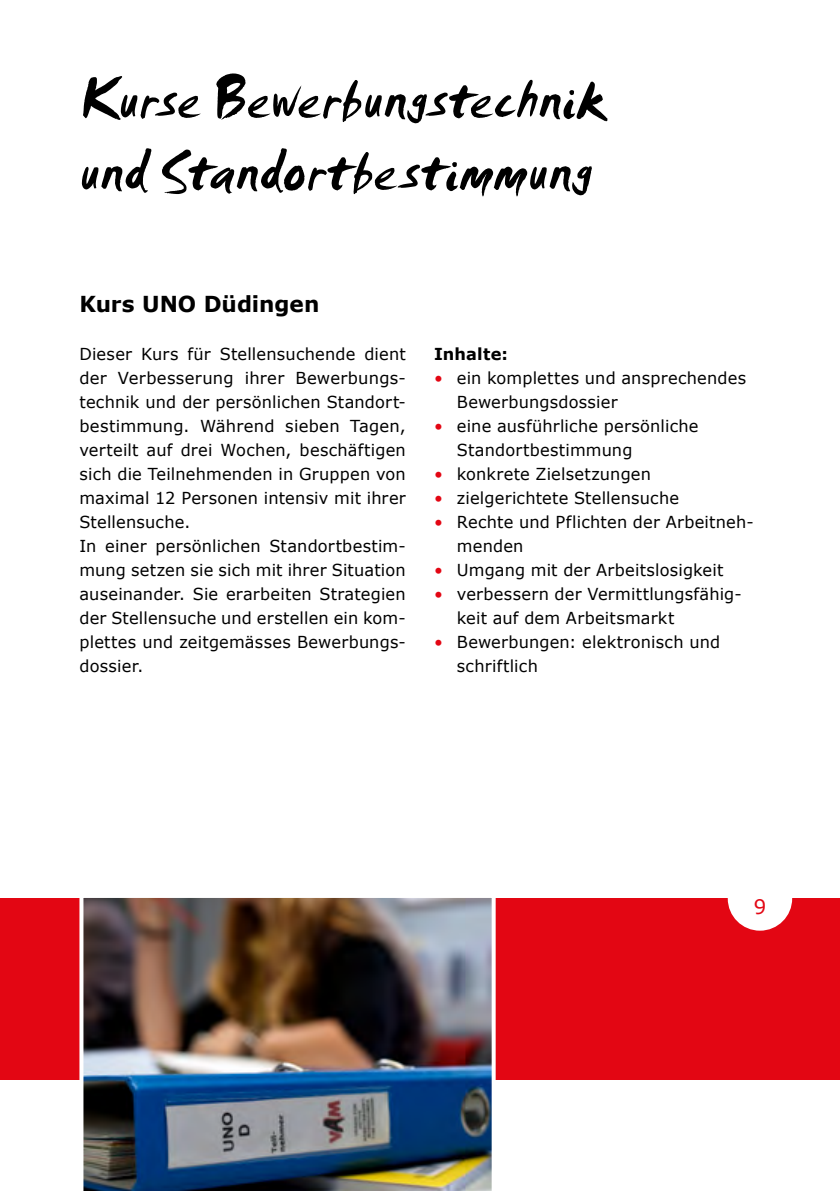
<style>
.page{position:relative;width:840px;height:1191px;background:#fff}
.page>*{position:absolute;margin:0;border:0;box-sizing:border-box;transform-origin:0 0}
.t1{font:60px/72px "Smudger Let Plain";letter-spacing:.005em;color:#000}
.t2{font:700 22px "Verdana";color:#000}
.t3{font:20px "Verdana";color:#e30613}
.t4{font:16.4px/24px "Verdana";letter-spacing:.01em;color:#000}
.t5{font:700 16.4px "Verdana";letter-spacing:.01em;color:#000}
.s1{color:#e30613}
</style>
<div class="page">
<div style="left:0;top:898px;width:839px;height:181px;background:#e30613"></div>
<div style="left:727px;top:866px;width:64px;height:64px;background:#fff;border-radius:50%"></div>
<img style="left:77px;top:898px;width:420px;height:293px">
<h1 class="t1" style="left:79px;top:66px;width:527px">Kurse Bewerbungstechnik und Standortbestimmung</h1>
<h2 class="t2" style="left:79px;top:290px;width:241px">Kurs UNO Düdingen</h2>
<p class="t4" style="left:79px;top:342px;width:328px">Dieser Kurs für Stellensuchende dient der Verbesserung ihrer Bewerbungs&shy;technik und der persönlichen Standort&shy;bestimmung. Während sieben Tagen, verteilt auf drei Wochen, beschäftigen sich die Teilnehmenden in Gruppen von maximal 12 Personen intensiv mit ihrer Stellensuche.<br>In einer persönlichen Standortbestim&shy;mung setzen sie sich mit ihrer Situation auseinander. Sie erarbeiten Strategien der Stellensuche und erstellen ein kom&shy;plettes und zeitgemässes Bewerbungs&shy;dossier.</p>
<p class="t5" style="left:434px;top:343px;width:75px">Inhalte:</p>
<p class="t4" style="left:456px;top:366px;width:291px;text-indent:-23px"><span class="s1">•</span> ein komplettes und ansprechendes<br>Bewerbungsdossier</p>
<p class="t4" style="left:456px;top:414px;width:243px;text-indent:-23px"><span class="s1">•</span> eine ausführliche persönliche<br>Standortbestimmung</p>
<p class="t4" style="left:434px;top:462px;width:218px"><span class="s1">•</span> konkrete Zielsetzungen</p>
<p class="t4" style="left:434px;top:486px;width:246px"><span class="s1">•</span> zielgerichtete Stellensuche</p>
<p class="t4" style="left:456px;top:510px;width:298px;text-indent:-23px"><span class="s1">•</span> Rechte und Pflichten der Arbeitneh&shy;menden</p>
<p class="t4" style="left:434px;top:558px;width:290px"><span class="s1">•</span> Umgang mit der Arbeitslosigkeit</p>
<p class="t4" style="left:456px;top:582px;width:286px;text-indent:-23px"><span class="s1">•</span> verbessern der Vermittlungsfähig&shy;keit auf dem Arbeitsmarkt</p>
<p class="t4" style="left:456px;top:630px;width:264px;text-indent:-23px"><span class="s1">•</span> Bewerbungen: elektronisch und schriftlich</p>
<p class="t3" style="left:753px;top:894px;width:14px">9</p>
</div>
